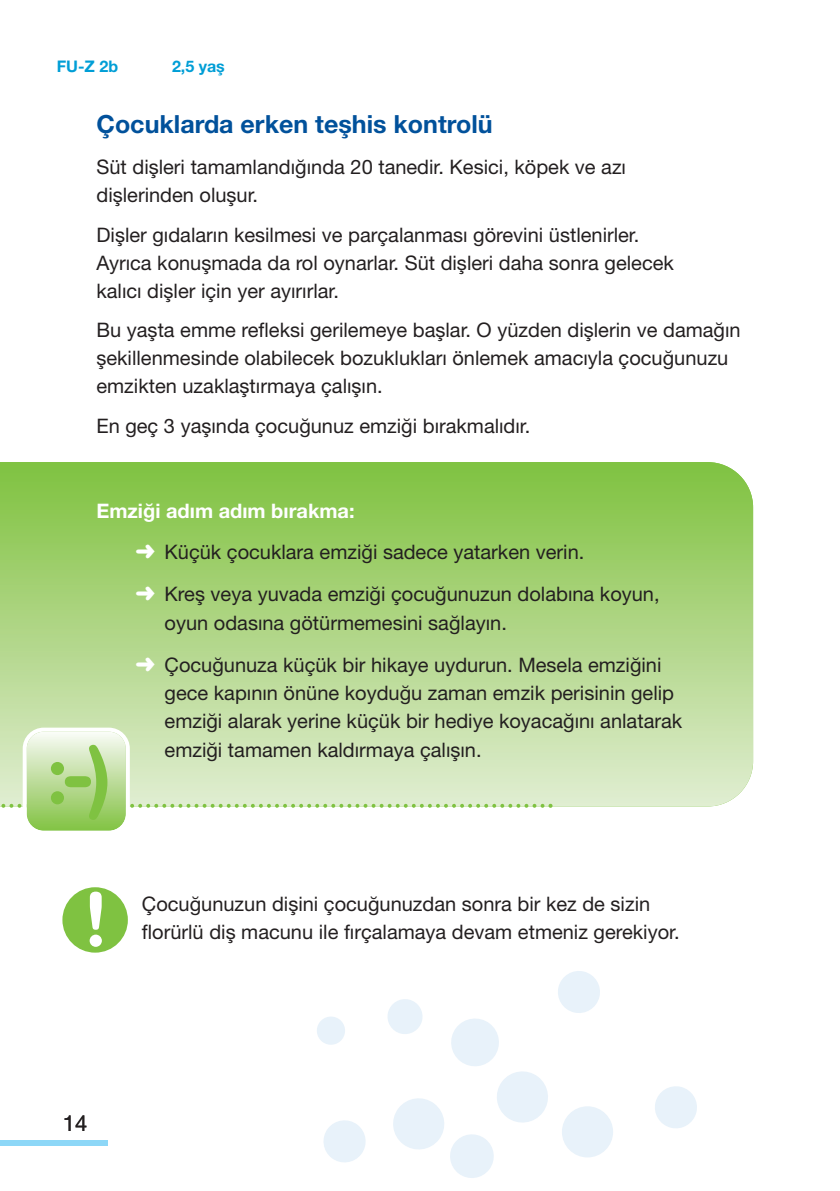
<style>
.page{position:relative;width:840px;height:1191px;background:#fff}
.page>*{position:absolute;margin:0;border:0;box-sizing:border-box;transform-origin:0 0}
.t1{font:700 80px "Helvetica Rounded";color:#7fc241}
.t2{font:700 74.6px "Helvetica Rounded";color:#fff}
.t3{font:700 25px "Helvetica Neue";color:#01519b}
.t4{font:22px "Helvetica Neue";color:#231f20}
.t5{font:20px/28px "Helvetica Neue";color:#231f20}
.t6{font:700 16px "Helvetica Neue";color:#009ed6}
.s1{font-weight:700;color:#fff}
.s2{font-family:"Gamesncardz Dings";font-size:18px;color:#fff}
</style>
<div class="page">
<svg style="left:0;top:462px;width:752px;height:344px;background:#a8d37c"></svg>
<svg style="left:0;top:727px;width:552px;height:104px"></svg>
<svg style="left:317px;top:1017px;width:28px;height:28px"></svg>
<svg style="left:323px;top:1120px;width:43px;height:42px"></svg>
<svg style="left:655px;top:1086px;width:42px;height:42px"></svg>
<svg style="left:387px;top:971px;width:214px;height:207px"></svg>
<div style="left:561px;top:1106px;width:51px;height:51px;background:#e8f2fa;border-radius:50%"></div>
<div style="left:0;top:1140px;width:108px;height:5px;background:#8dd7f7"></div>
<div style="left:62px;top:887px;width:66px;height:65px;background:#7fc241;border-radius:50%"></div>
<p class="t6" style="left:57px;top:54px;width:63px">FU-Z 2b</p>
<p class="t6" style="left:172px;top:54px;width:54px">2,5 yaş</p>
<p class="t3" style="left:96px;top:104px;width:397px">Çocuklarda erken teşhis kontrolü</p>
<p class="t5" style="left:96px;top:154px;width:531px">Süt dişleri tamamlandığında 20 tanedir. Kesici, köpek ve azı dişlerinden oluşur.</p>
<p class="t5" style="left:96px;top:222px;width:578px">Dişler gıdaların kesilmesi ve parçalanması görevini üstlenirler.<br>Ayrıca konuşmada da rol oynarlar. Süt dişleri daha sonra gelecek kalıcı dişler için yer ayırırlar.</p>
<p class="t5" style="left:96px;top:317px;width:645px">Bu yaşta emme refleksi gerilemeye başlar. O yüzden dişlerin ve damağın şekillenmesinde olabilecek bozuklukları önlemek amacıyla çocuğunuzu emzikten uzaklaştırmaya çalışın.</p>
<p class="t5" style="left:96px;top:413px;width:435px">En geç 3 yaşında çocuğunuz emziği bırakmalıdır.</p>
<p class="t5" style="left:136px;top:491px;width:524px;line-height:41.8px;text-indent:-40px"><span class="s1">Emziği adım adım bırakma:<br></span><span class="s2">p</span> Küçük çocuklara emziği sadece yatarken verin.<br><span class="s2">p</span> Kreş veya yuvada emziği çocuğunuzun dolabına koyun,</p>
<p class="t5" style="left:136px;top:603px;width:526px;line-height:41.2px;text-indent:28px">oyun odasına götürmemesini sağlayın.<br><span class="s2">p</span> Çocuğunuza küçük bir hikaye uydurun. Mesela emziğini</p>
<p class="t5" style="left:164px;top:680px;width:519px">gece kapının önüne koyduğu zaman emzik perisinin gelip emziği alarak yerine küçük bir hediye koyacağını anlatarak emziği tamamen kaldırmaya çalışın.</p>
<h1 class="t1" style="left:45px;top:746px;width:69px">:-)</h1>
<h2 class="t2" style="left:84px;top:892px;width:25px">!</h2>
<p class="t5" style="left:142px;top:890px;width:539px">Çocuğunuzun dişini çocuğunuzdan sonra bir kez de sizin florürlü diş macunu ile fırçalamaya devam etmeniz gerekiyor.</p>
<p class="t4" style="left:63px;top:1107px;width:26px">14</p>
</div>
